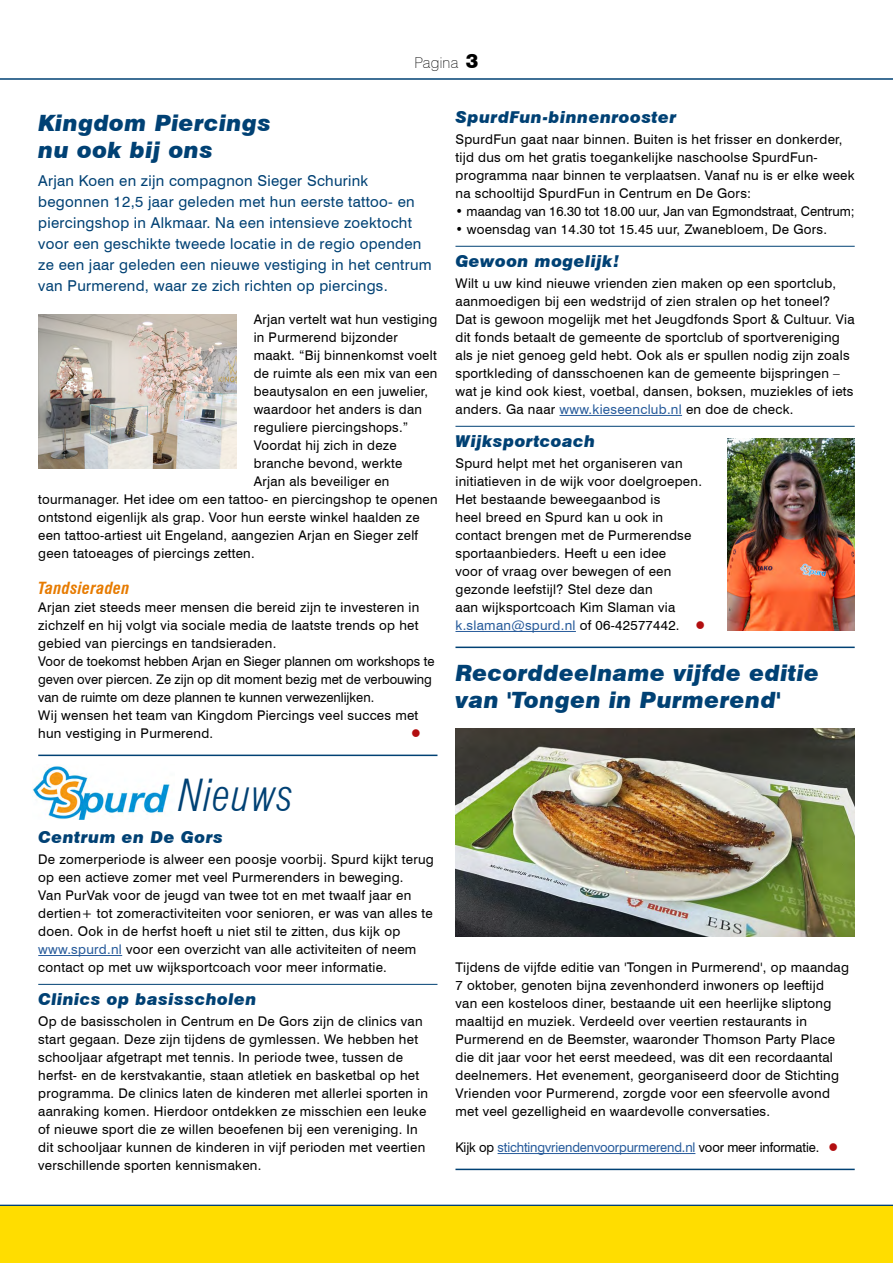
<style>
.page{position:relative;width:893px;height:1263px;background:#fff}
.page>*{position:absolute;margin:0;border:0;box-sizing:border-box;transform-origin:0 0}
.t1{font:italic 300 condensed 43.2px "Swiss 721 BT";letter-spacing:.02em;color:#004174}
.H1__Kop{font:italic 900 22.5px/27px "Swiss 721 BT";letter-spacing:.02em;color:#004174}
.H4__Bieb_met_lijn{font:italic 900 16.35px "Swiss 721 BT";letter-spacing:.03em;color:#004174}
.H3__Bieb_zonder_lijn{font:italic 900 16.35px "Swiss 721 BT";letter-spacing:.03em;color:#004174}
.H2__Subkop{font:italic 700 condensed 16.35px "Swiss 721 BT";letter-spacing:.02em;color:#e77b00}
.H__Introtekst{font:15px/21px "Swiss 721 BT";letter-spacing:.02em;color:#004174}
.t2{font:100 15px "Swiss 721 BT";letter-spacing:.02em;color:#000}
.P__Tekst_plat{font:13.35px/18px "Swiss 721 BT";letter-spacing:.02em;color:#000}
.P__Tekst_plat-2{font:13.35px/18px "Swiss 721 BT";color:#000}
.P__Tekst_plat-3{font:13.35px "Swiss 721 BT";letter-spacing:-.01em;color:#275b9b}
.P__Tekst_plat-4{font:13.35px "Wingdings";color:#b20e10}
.s1{font-family:"Swiss 721 BT Black No 2";font-weight:400;font-size:18px}
.s2{color:#275b9b}
.s3{color:#b20e10}
.s4{color:#000}
</style>
<div class="page">
<hr style="left:0;top:78px;width:893px;height:2px;background:#004174">
<hr style="left:0;top:1205px;width:893px;height:1px;background:#004174">
<div style="left:0;top:1206px;width:893px;height:57px;background:#fd0"></div>
<hr style="left:38px;top:755px;width:399px;height:1px;background:#004174">
<hr style="left:38px;top:955px;width:84px;height:1px;background:#275b9b">
<hr style="left:38px;top:984px;width:399px;height:1px;background:#004174">
<hr style="left:455px;top:246px;width:400px;height:1px;background:#004174">
<hr style="left:559px;top:415px;width:123px;height:1px;background:#275b9b">
<hr style="left:455px;top:426px;width:400px;height:1px;background:#004174">
<hr style="left:455px;top:631px;width:121px;height:1px;background:#275b9b">
<hr style="left:455px;top:647px;width:400px;height:1px;background:#004174">
<hr style="left:498px;top:1153px;width:197px;height:1px;background:#275b9b">
<hr style="left:455px;top:1169px;width:400px;height:1px;background:#004174">
<img style="left:33px;top:766px;width:137px;height:54px">
<img style="left:38px;top:315px;width:199px;height:153px">
<img style="left:455px;top:728px;width:400px;height:208px">
<img style="left:727px;top:438px;width:128px;height:192px">
<p class="t2" style="left:414px;top:53px;width:66px">Pagina <span class="s1">3</span></p>
<h1 class="H1__Kop" style="left:38px;top:109px;width:234px">Kingdom Piercings</h1>
<h1 class="H1__Kop" style="left:38px;top:136px;width:176px">nu ook bij ons</h1>
<p class="H__Introtekst" style="left:38px;top:170px;width:395px">Arjan Koen en zijn compagnon Sieger Schurink begonnen 12,5 jaar geleden met hun eerste tattoo- en piercingshop in Alkmaar. Na een intensieve zoektocht voor een geschikte tweede locatie in de regio openden ze een jaar geleden een nieuwe vestiging in het centrum van Purmerend, waar ze zich richten op piercings.</p>
<p class="P__Tekst_plat" style="left:254px;top:310px;width:185px">Arjan vertelt wat hun vestiging in Purmerend bijzonder maakt. “Bij binnenkomst voelt de ruimte als een mix van een beautysalon en een juwelier, waardoor het anders is dan reguliere piercingshops.”</p>
<p class="P__Tekst_plat" style="left:254px;top:436px;width:144px">Voordat hij zich in deze</p>
<p class="P__Tekst_plat" style="left:254px;top:454px;width:150px">branche bevond, werkte</p>
<p class="P__Tekst_plat" style="left:254px;top:472px;width:137px">Arjan als beveiliger en</p>
<p class="P__Tekst_plat" style="left:38px;top:490px;width:401px">tourmanager. Het idee om een tattoo- en piercingshop te openen</p>
<p class="P__Tekst_plat" style="left:38px;top:508px;width:383px">ontstond eigenlijk als grap. Voor hun eerste winkel haalden ze</p>
<p class="P__Tekst_plat" style="left:38px;top:526px;width:381px">een tattoo-artiest uit Engeland, aangezien Arjan en Sieger zelf</p>
<p class="P__Tekst_plat" style="left:38px;top:544px;width:218px">geen tatoeages of piercings zetten.</p>
<h2 class="H2__Subkop" style="left:38px;top:578px;width:93px">Tandsieraden</h2>
<p class="P__Tekst_plat" style="left:38px;top:598px;width:383px;text-align:justify">Arjan ziet steeds meer mensen die bereid zijn te investeren in zichzelf en hij volgt via sociale media de laatste trends op het gebied van piercings en tandsieraden.</p>
<p class="P__Tekst_plat-2" style="left:38px;top:652px;width:398px">Voor de toekomst hebben Arjan en Sieger plannen om workshops te geven over piercen. Ze zijn op dit moment bezig met de verbouwing van de ruimte om deze plannen te kunnen verwezenlijken.</p>
<p class="P__Tekst_plat" style="left:38px;top:706px;width:382px">Wij wensen het team van Kingdom Piercings veel succes met hun vestiging in Purmerend.</p>
<p class="P__Tekst_plat-4" style="left:411px;top:726px;width:11px">●</p>
<h1 class="t1" style="left:178px;top:770px;width:117px">Nieuws</h1>
<h3 class="H3__Bieb_zonder_lijn" style="left:38px;top:827px;width:186px">Centrum en De Gors</h3>
<p class="P__Tekst_plat" style="left:38px;top:850px;width:397px">De zomerperiode is alweer een poosje voorbij. Spurd kijkt terug op een actieve zomer met veel Purmerenders in beweging.<br>Van PurVak voor de jeugd van twee tot en met twaalf jaar en dertien+ tot zomeractiviteiten voor senioren, er was van alles te doen. Ook in de herfst hoeft u niet stil te zitten, dus kijk op <span class="s2">www.spurd.nl</span> voor een overzicht van alle activiteiten of neem contact op met uw wijksportcoach voor meer informatie.</p>
<h4 class="H4__Bieb_met_lijn" style="left:38px;top:989px;width:220px">Clinics op basisscholen</h4>
<p class="P__Tekst_plat" style="left:38px;top:1012px;width:391px">Op de basisscholen in Centrum en De Gors zijn de clinics van start gegaan. Deze zijn tijdens de gymlessen. We hebben het schooljaar afgetrapt met tennis. In periode twee, tussen de herfst- en de kerstvakantie, staan atletiek en basketbal op het programma. De clinics laten de kinderen met allerlei sporten in aanraking komen. Hierdoor ontdekken ze misschien een leuke of nieuwe sport die ze willen beoefenen bij een vereniging. In dit schooljaar kunnen de kinderen in vijf perioden met veertien verschillende sporten kennismaken.</p>
<h3 class="H3__Bieb_zonder_lijn" style="left:455px;top:107px;width:222px">SpurdFun-binnenrooster</h3>
<p class="P__Tekst_plat" style="left:455px;top:130px;width:401px">SpurdFun gaat naar binnen. Buiten is het frisser en donkerder, tijd dus om het gratis toegankelijke naschoolse SpurdFun&shy;programma naar binnen te verplaatsen. Vanaf nu is er elke week na schooltijd SpurdFun in Centrum en De Gors:</p>
<p class="P__Tekst_plat-2" style="left:455px;top:202px;width:401px">• maandag van 16.30 tot 18.00 uur, Jan van Egmondstraat, Centrum;</p>
<p class="P__Tekst_plat" style="left:455px;top:220px;width:373px">• woensdag van 14.30 tot 15.45 uur, Zwanebloem, De Gors.</p>
<h4 class="H4__Bieb_met_lijn" style="left:455px;top:251px;width:165px">Gewoon mogelijk!</h4>
<p class="P__Tekst_plat" style="left:455px;top:274px;width:401px">Wilt u uw kind nieuwe vrienden zien maken op een sportclub, aanmoedigen bij een wedstrijd of zien stralen op het toneel?<br>Dat is gewoon mogelijk met het Jeugdfonds Sport &amp; Cultuur. Via dit fonds betaalt de gemeente de sportclub of sportvereniging als je niet genoeg geld hebt. Ook als er spullen nodig zijn zoals sportkleding of dansschoenen kan de gemeente bijspringen – wat je kind ook kiest, voetbal, dansen, boksen, muziekles of iets anders. Ga naar <span class="s2">www.kieseenclub.nl</span> en doe de check.</p>
<h4 class="H4__Bieb_met_lijn" style="left:455px;top:431px;width:141px">Wijksportcoach</h4>
<p class="P__Tekst_plat" style="left:455px;top:454px;width:251px">Spurd helpt met het organiseren van initiatieven in de wijk voor doelgroepen.<br>Het bestaande beweegaanbod is<br>heel breed en Spurd kan u ook in contact brengen met de Purmerendse sportaanbieders. Heeft u een idee<br>voor of vraag over bewegen of een gezonde leefstijl? Stel deze dan<br>aan wijksportcoach Kim Slaman via <span class="s2">k.slaman@spurd.nl</span> of 06-42577442. <span class="s3">●</span></p>
<h1 class="H1__Kop" style="left:455px;top:659px;width:365px">Recorddeelname vijfde editie van 'Tongen in Purmerend'</h1>
<p class="P__Tekst_plat" style="left:455px;top:958px;width:395px">Tijdens de vijfde editie van 'Tongen in Purmerend', op maandag 7 oktober, genoten bijna zevenhonderd inwoners op leeftijd van een kosteloos diner, bestaande uit een heerlijke sliptong maaltijd en muziek. Verdeeld over veertien restaurants in Purmerend en de Beemster, waaronder Thomson Party Place die dit jaar voor het eerst meedeed, was dit een recordaantal deelnemers. Het evenement, georganiseerd door de Stichting Vrienden voor Purmerend, zorgde voor een sfeervolle avond met veel gezelligheid en waardevolle conversaties.</p>
<p class="P__Tekst_plat-3" style="left:455px;top:1139px;width:384px"><span class="s4">Kijk op</span> stichtingvriendenvoorpurmerend.nl <span class="s4">voor meer informatie.</span> <span class="s3">●</span></p>
</div>
